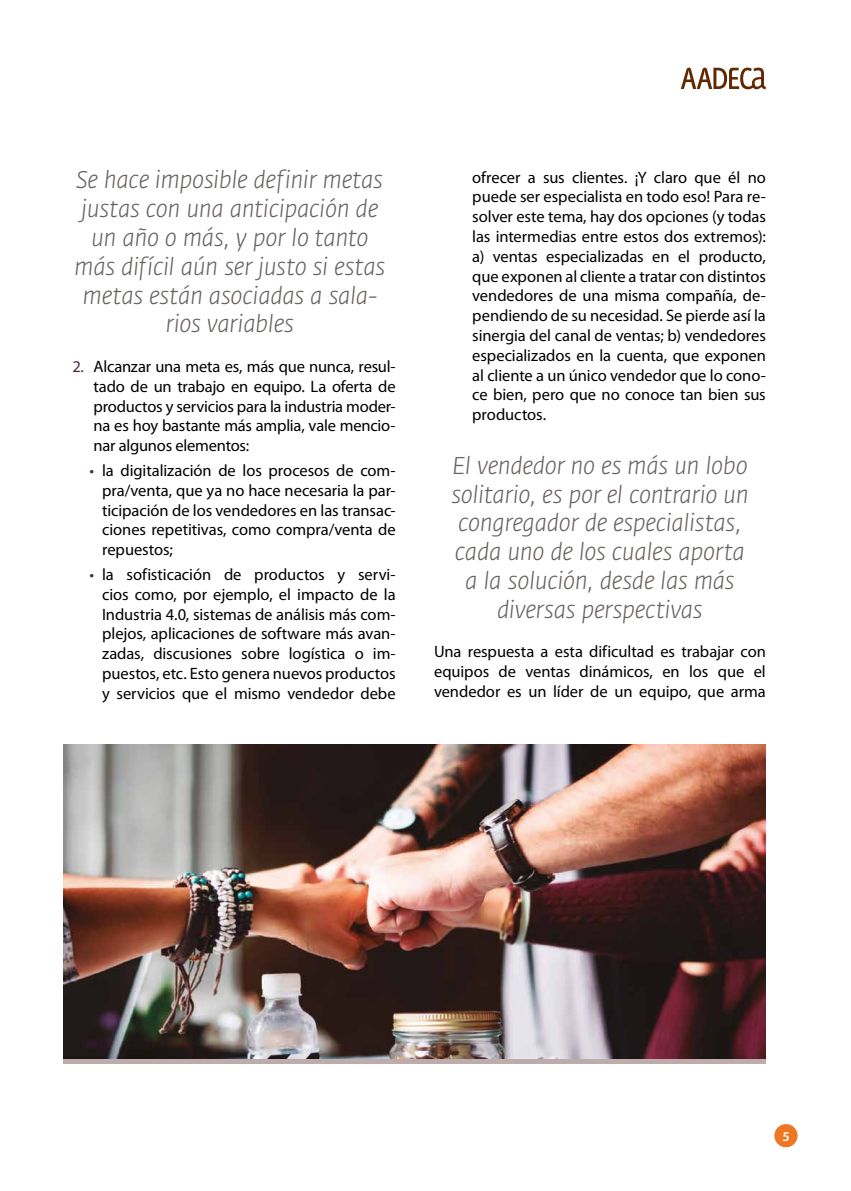
<style>
.page{position:relative;width:851px;height:1191px;background:#fff}
.page>*{position:absolute;margin:0;border:0;box-sizing:border-box;transform-origin:0 0}
.t1{font:italic 300 24px/28.8px "Fedra Sans";letter-spacing:-.02em;color:#67615f;text-align:center}
.t2{font:16.5px/19.8px "Myriad Pro";letter-spacing:-.005em;color:#000;text-align:justify}
.t3{font:600 13.5px "Myriad Pro";color:#fff}
.s1{color:#482b43}
</style>
<div class="page">
<div style="left:774px;top:1124px;width:23px;height:23px;background:#ee7723;border-radius:50%"></div>
<svg style="left:680px;top:68px;width:85px;height:21px"></svg>
<img style="left:64px;top:744px;width:701px;height:315px">
<hr style="left:64px;top:1059px;width:701px;height:4px;background:#bdacab">
<h1 class="t1" style="left:74px;top:166px;width:312px">Se hace imposible definir metas justas con una anticipación de un año o más, y por lo tanto más difícil aún ser justo si estas metas están asociadas a sala&shy;rios variables</h1>
<p class="t2" style="left:94px;top:356px;width:303px;text-indent:-21px"><span class="s1">2.</span> Alcanzar una meta es, más que nunca, resul&shy;tado de un trabajo en equipo. La oferta de productos y servicios para la industria moder&shy;na es hoy bastante más amplia, vale mencio&shy;nar algunos elementos:</p>
<p class="t2" style="left:102px;top:460px;width:295px;text-indent:-13px"><span class="s1">•</span> la digitalización de los procesos de com&shy;pra/venta, que ya no hace necesaria la par&shy;ticipación de los vendedores en las transac&shy;ciones repetitivas, como compra/venta de repuestos;</p>
<p class="t2" style="left:102px;top:564px;width:295px;text-indent:-13px"><span class="s1">•</span> la sofisticación de productos y servi&shy;cios como, por ejemplo, el impacto de la Industria 4.0, sistemas de análisis más com&shy;plejos, aplicaciones de software más avan&shy;zadas, discusiones sobre logística o im&shy;puestos, etc. Esto genera nuevos productos y servicios que el mismo vendedor debe</p>
<p class="t2" style="left:472px;top:167px;width:295px">ofrecer a sus clientes. ¡Y claro que él no puede ser especialista en todo eso! Para re&shy;solver este tema, hay dos opciones (y todas las intermedias entre estos dos extremos): a) ventas especializadas en el producto, que exponen al cliente a tratar con distintos vendedores de una misma compañía, de&shy;pendiendo de su necesidad. Se pierde así la sinergia del canal de ventas; b) vendedores especializados en la cuenta, que exponen al cliente a un único vendedor que lo cono&shy;ce bien, pero que no conoce tan bien sus productos.</p>
<h1 class="t1" style="left:451px;top:452px;width:299px">El vendedor no es más un lobo solitario, es por el contrario un congregador de especialistas, cada uno de los cuales aporta a la solución, desde las más diversas perspectivas</h1>
<p class="t2" style="left:434px;top:642px;width:333px">Una respuesta a esta dificultad es trabajar con equipos de ventas dinámicos, en los que el vendedor es un líder de un equipo, que arma</p>
<p class="t3" style="left:782px;top:1128px;width:9px">5</p>
</div>
